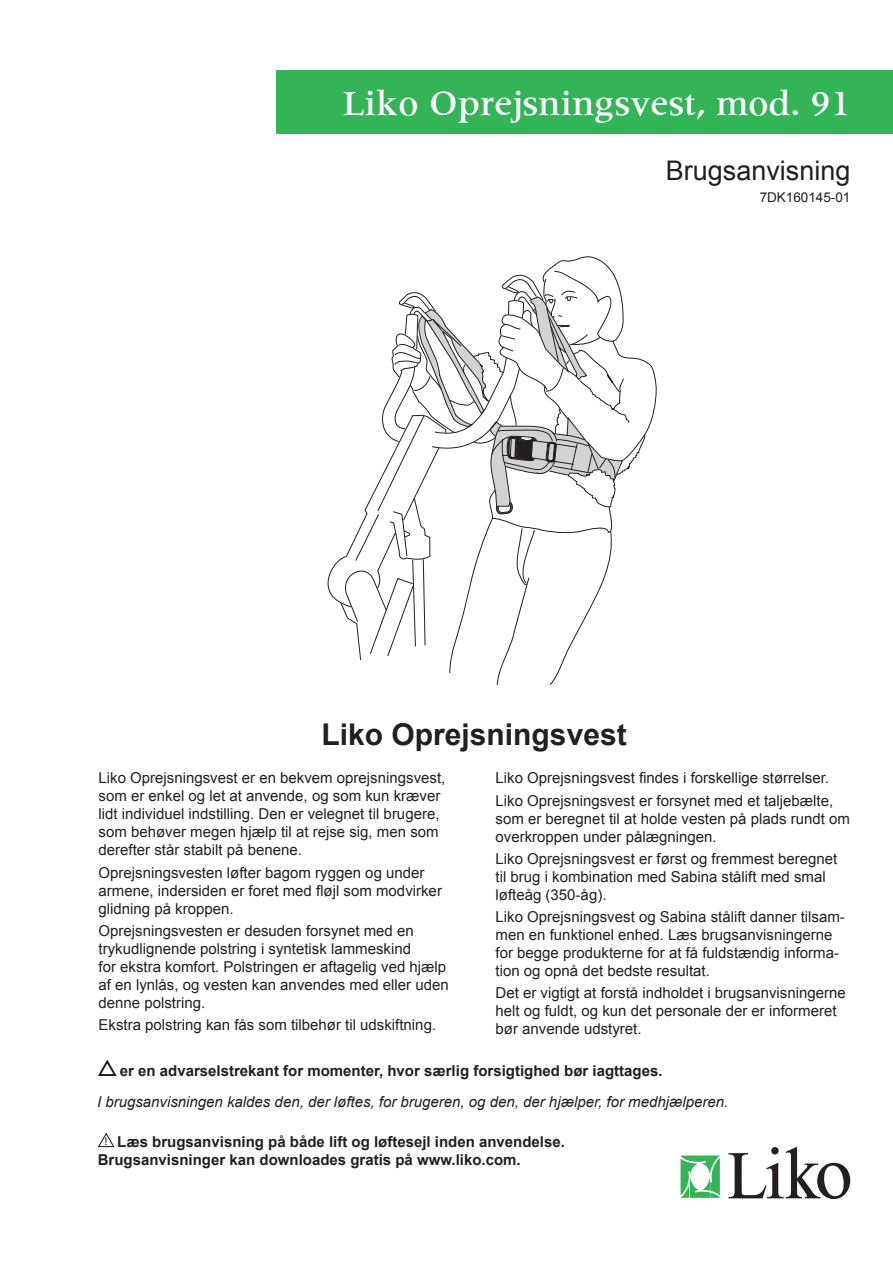
<style>
.page{position:relative;width:893px;height:1263px;background:#fff}
.page>*{position:absolute;margin:0;border:0;box-sizing:border-box;transform-origin:0 0}
.t1{font:500 36px "Meridien";color:#fff}
.t2{font:700 30px "Arial";color:#231f20}
.t3{font:27px "Arial";color:#231f20}
.t4{font:15px/18px "Arial";color:#231f20}
.Standardvärden_för_PageMaker_-_1{font:700 15px "Arial";color:#231f20}
.Bröd_sid_1{font:italic 15px "Arial";color:#231f20}
.t5{font:13.5px "Arial";color:#231f20}
.Bröd_insidor{font:10.5px "Arial";color:#231f20}
</style>
<div class="page">
<div style="left:276px;top:70px;width:617px;height:64px;background:#32b457"></div>
<svg style="left:681px;top:1155px;width:39px;height:43px"></svg>
<svg style="left:728px;top:1147px;width:122px;height:52px"></svg>
<svg style="left:98px;top:1059px;width:19px;height:17px"></svg>
<svg style="left:327px;top:256px;width:330px;height:428px"></svg>
<svg style="left:98px;top:1132px;width:17px;height:16px"></svg>
<p class="t1" style="left:342px;top:83px;width:510px">Liko Oprejsningsvest, mod. 91</p>
<p class="t3" style="left:666px;top:152px;width:186px">Brugsanvisning</p>
<p class="t5" style="left:760px;top:188px;width:92px">7DK160145-01</p>
<p class="t2" style="left:322px;top:714px;width:307px">Liko Oprejsningsvest</p>
<p class="t4" style="left:99px;top:769px;width:348px">Liko Oprejsningsvest er en bekvem oprejsningsvest, som er enkel og let at anvende, og som kun kræver lidt individuel indstilling. Den er velegnet til brugere, som behøver megen hjælp til at rejse sig, men som derefter står stabilt på benene.</p>
<p class="t4" style="left:99px;top:863px;width:345px">Oprejsningsvesten løfter bagom ryggen og under armene, indersiden er foret med fløjl som modvirker glidning på kroppen.</p>
<p class="t4" style="left:99px;top:922px;width:317px">Oprejsningsvesten er desuden forsynet med en trykudlignende polstring i syntetisk lammeskind</p>
<p class="t4" style="left:99px;top:958px;width:352px">for ekstra komfort. Polstringen er aftagelig ved hjælp af en lynlås, og vesten kan anvendes med eller uden denne polstring.</p>
<p class="t4" style="left:99px;top:1016px;width:339px">Ekstra polstring kan fås som tilbehør til udskiftning.</p>
<p class="t4" style="left:496px;top:769px;width:335px">Liko Oprejsningsvest findes i forskellige størrelser.</p>
<p class="t4" style="left:496px;top:791px;width:356px">Liko Oprejsningsvest er forsynet med et taljebælte, som er beregnet til at holde vesten på plads rundt om overkroppen under pålægningen.</p>
<p class="t4" style="left:496px;top:850px;width:343px">Liko Oprejsningsvest er først og fremmest beregnet til brug i kombination med Sabina stålift med smal løfteåg (350-åg).</p>
<p class="t4" style="left:496px;top:908px;width:351px">Liko Oprejsningsvest og Sabina stålift danner tilsam&shy;men en funktionel enhed. Læs brugsanvisningerne for begge produkterne for at få fuldstændig informa&shy;tion og opnå det bedste resultat.</p>
<p class="t4" style="left:496px;top:984px;width:352px">Det er vigtigt at forstå indholdet i brugsanvisningerne helt og fuldt, og kun det personale der er informeret bør anvende udstyret.</p>
<p class="Standardvärden_för_PageMaker_-_1" style="left:120px;top:1060px;width:544px">er en advarselstrekant for momenter, hvor særlig forsigtighed bør iagttages.</p>
<p class="Bröd_sid_1" style="left:97px;top:1091px;width:633px">I brugsanvisningen kaldes den, der løftes, for brugeren, og den, der hjælper, for medhjælperen.</p>
<p class="Standardvärden_för_PageMaker_-_1" style="left:117px;top:1132px;width:449px">Læs brugsanvisning på både lift og løftesejl inden anvendelse.</p>
<p class="Standardvärden_för_PageMaker_-_1" style="left:98px;top:1150px;width:424px">Brugsanvisninger kan downloades gratis på www.liko.com.</p>
<p class="Bröd_insidor" style="left:105px;top:1134px;width:4px">!</p>
</div>
